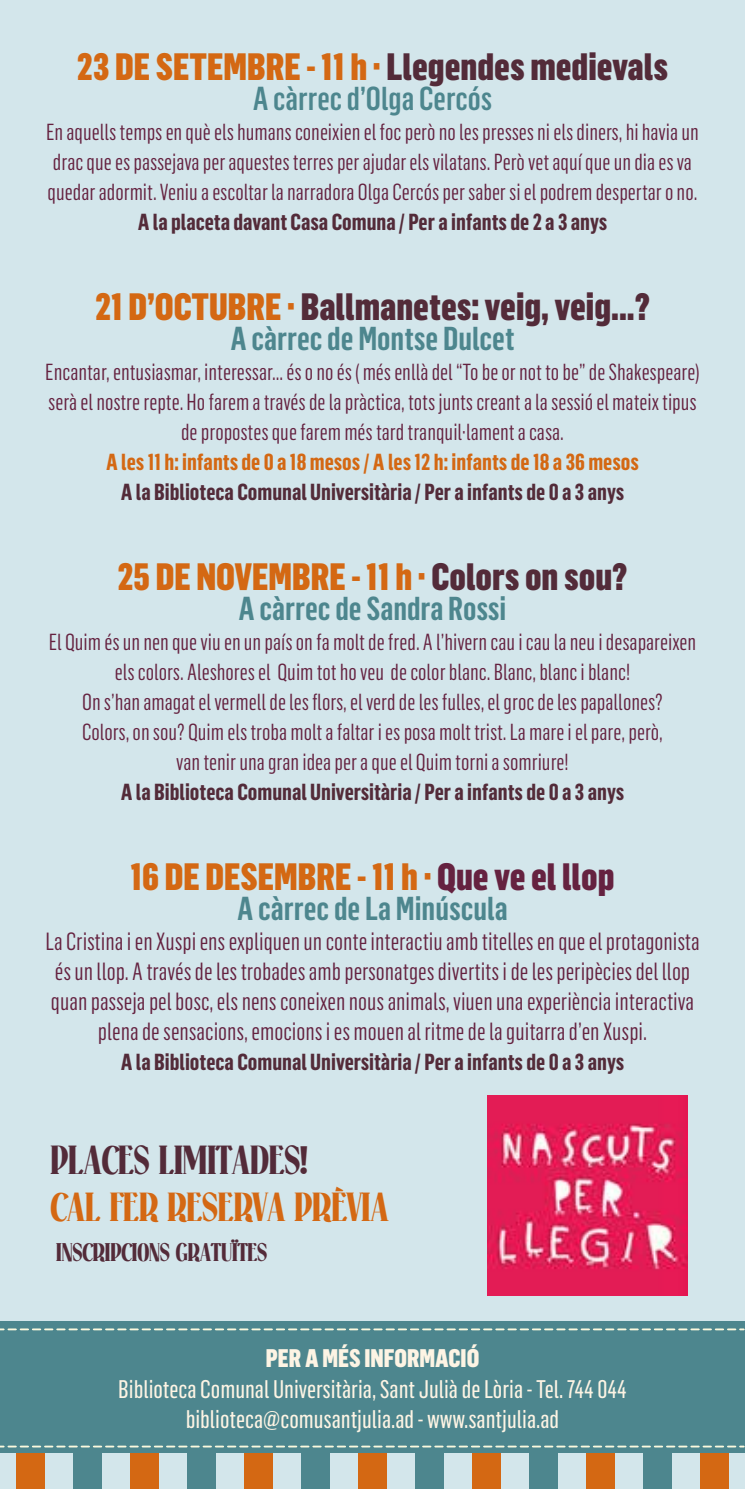
<style>
.page{position:relative;width:745px;height:1489px;background:#fff}
.page>*{position:absolute;margin:0;border:0;box-sizing:border-box;transform-origin:0 0}
.t1{font:42.25px "Falkin Serif Bold PERSONAL";color:#d46813}
.t2{font:42.25px "Falkin Serif Bold PERSONAL";color:#532b39}
.t3{font:900 37.5px "Flama Condensed";color:#532b39}
.t4{font:900 37.5px "Flama Condensed";color:#d46813}
.t5{font:600 32.5px "Flama Condensed";color:#4d868e}
.t6{font:500 32.5px "Flama Condensed";color:#4d868e}
.t7{font:26.5px "Falkin Serif Bold PERSONAL";color:#532b39}
.t8{font:25px/30px "Flama Condensed Basic";color:#fdf4e4;text-align:center}
.t9{font:900 25px "Flama Condensed";color:#fdf4e4}
.t10{font:24.5px/30px "Flama Condensed";color:#652240;text-align:center}
.t11{font:22.75px/30px "Flama Condensed";color:#652240;text-align:center}
.t12{font:700 22.75px "Flama Condensed";color:#532b39}
.t13{font:700 22.75px "Flama Condensed";color:#d46813}
.s1{color:#d46813}
.s2{color:#532b39}
.s3{color:#652240}
</style>
<div class="page">
<div style="left:0;top:0;width:744px;height:1488px;background:#d3e6eb"></div>
<div style="left:187px;top:1416px;width:29px;height:72px;background:#4d868e"></div>
<div style="left:244px;top:1416px;width:29px;height:72px;background:#d46813"></div>
<div style="left:301px;top:1416px;width:29px;height:72px;background:#4d868e"></div>
<div style="left:17px;top:1416px;width:28px;height:72px;background:#d46813"></div>
<div style="left:130px;top:1416px;width:29px;height:72px;background:#d46813"></div>
<div style="left:74px;top:1416px;width:28px;height:72px;background:#4d868e"></div>
<div style="left:358px;top:1416px;width:29px;height:72px;background:#d46813"></div>
<div style="left:643px;top:1416px;width:28px;height:72px;background:#4d868e"></div>
<div style="left:700px;top:1416px;width:28px;height:72px;background:#d46813"></div>
<div style="left:586px;top:1416px;width:28px;height:72px;background:#d46813"></div>
<div style="left:415px;top:1416px;width:29px;height:72px;background:#4d868e"></div>
<div style="left:472px;top:1416px;width:28px;height:72px;background:#d46813"></div>
<div style="left:529px;top:1416px;width:28px;height:72px;background:#4d868e"></div>
<div style="left:1px;top:1321px;width:743px;height:131px;background:#4d868e"></div>
<svg style="left:0;top:1445px;width:743px;height:2px"></svg>
<svg style="left:0;top:1328px;width:743px;height:2px"></svg>
<img style="left:487px;top:1095px;width:200px;height:200px">
<h2 class="t3" style="left:77px;top:42px;width:592px"><span class="s1">23 DE SETEMBRE - 11 h ·</span> Llegendes medievals</h2>
<h3 class="t6" style="left:252px;top:78px;width:241px">A càrrec d’Olga Cercós</h3>
<p class="t11" style="left:46px;top:116px;width:653px;text-align:left">En aquells temps en què els humans coneixien el foc però no les presses ni els diners, hi havia un drac que es passejava per aquestes terres per ajudar els vilatans. Però vet aquí que un dia es va quedar adormit. Veniu a escoltar la narradora Olga Cercós per saber si el podrem despertar o no.</p>
<p class="t12" style="left:138px;top:207px;width:470px">A la placeta davant Casa Comuna / Per a infants de 2 a 3 anys</p>
<h2 class="t3" style="left:95px;top:282px;width:556px"><span class="s1">21 D’OCTUBRE ·</span> Ballmanetes: veig, veig...?</h2>
<h3 class="t5" style="left:230px;top:317px;width:285px">A càrrec de Montse Dulcet</h3>
<p class="t11" style="left:45px;top:356px;width:655px">Encantar, entusiasmar, interessar... és o no és ( més enllà del “To be or not to be” de Shakespeare) serà el nostre repte. Ho farem a través de la pràctica, tots junts creant a la sessió el mateix tipus de propostes que farem més tard tranquil·lament a casa.</p>
<p class="t13" style="left:106px;top:447px;width:534px">A les 11 h: infants de 0 a 18 mesos / A les 12 h: infants de 18 a 36 mesos</p>
<p class="t12" style="left:121px;top:477px;width:504px">A la Biblioteca Comunal Universitària / Per a infants de 0 a 3 anys</p>
<h2 class="t4" style="left:117px;top:552px;width:511px">25 DE NOVEMBRE - 11 h · <span class="s2">Colors on sou?</span></h2>
<h3 class="t5" style="left:238px;top:587px;width:269px">A càrrec de Sandra Rossi</h3>
<p class="t11" style="left:49px;top:626px;width:648px">El Quim és un nen que viu en un país on fa molt de fred. A l’hivern cau i cau la neu i desapareixen els colors. Aleshores el Quim tot ho veu de color blanc. Blanc, blanc i blanc!<br>On s’han amagat el vermell de les flors, el verd de les fulles, el groc de les papallones?<br>Colors, on sou? Quim els troba molt a faltar i es posa molt trist. La mare i el pare, però,<br>van tenir una gran idea per a que el Quim torni a somriure!</p>
<p class="t12" style="left:121px;top:777px;width:504px">A la Biblioteca Comunal Universitària / Per a infants de 0 a 3 anys</p>
<h2 class="t4" style="left:130px;top:852px;width:485px">16 DE DESEMBRE - 11 h · <span class="s3">Que ve el llop</span></h2>
<h3 class="t5" style="left:237px;top:887px;width:272px">A càrrec de La Minúscula</h3>
<p class="t10" style="left:45px;top:925px;width:655px">La Cristina i en Xuspi ens expliquen un conte interactiu amb titelles en que el protagonista és un llop. A través de les trobades amb personatges divertits i de les peripècies del llop quan passeja pel bosc, els nens coneixen nous animals, viuen una experiència interactiva plena de sensacions, emocions i es mouen al ritme de la guitarra d’en Xuspi.</p>
<p class="t12" style="left:121px;top:1047px;width:504px">A la Biblioteca Comunal Universitària / Per a infants de 0 a 3 anys</p>
<h1 class="t2" style="left:50px;top:1137px;width:258px">PLACES LIMITADES!</h1>
<h1 class="t1" style="left:50px;top:1183px;width:339px">CAL FER RESERVA PRÈVIA</h1>
<p class="t7" style="left:56px;top:1238px;width:212px">INSCRIPCIONS GRATUÏTES</p>
<p class="t9" style="left:265px;top:1342px;width:215px">PER A MÉS INFORMACIÓ</p>
<p class="t8" style="left:118px;top:1372px;width:509px">Biblioteca Comunal Universitària, Sant Julià de Lòria - Tel. 744 044 biblioteca@comusantjulia.ad - www.santjulia.ad</p>
</div>
